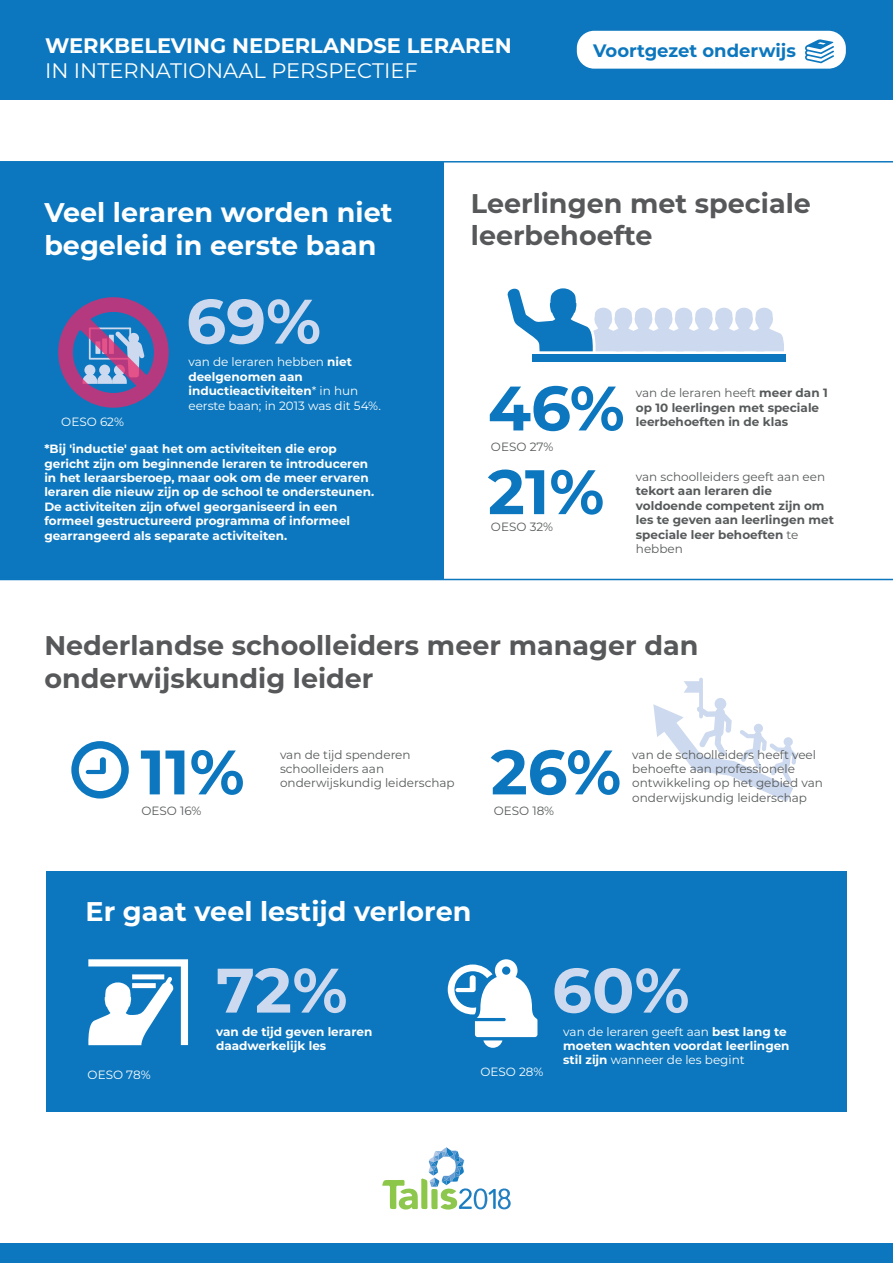
<style>
.page{position:relative;width:893px;height:1263px;background:#fff}
.page>*{position:absolute;margin:0;border:0;box-sizing:border-box;transform-origin:0 0}
.t1{font:700 62.7px "Montserrat";color:#0c77be}
.t2{font:700 62.7px "Montserrat";color:#ccd9ee}
.t3{font:700 27px/32.4px "Montserrat";color:#57585a}
.t4{font:700 27px/32.4px "Montserrat";color:#fff}
.t5{font:700 21px "Montserrat";color:#fff}
.t6{font:21px "Montserrat";color:#fff}
.t7{font:700 18px "Montserrat";color:#0c77be}
.t8{font:700 12px/14.4px "Montserrat";color:#fff}
.t9{font:12px/14.4px "Montserrat";color:#575a5b}
.t10{font:700 12px/14.4px "Montserrat";color:#575a5b}
.t11{font:12px/14.4px "Montserrat";color:#fff}
.s1{font-weight:700}
.s2{font-weight:400}
</style>
<div class="page">
<svg style="left:382px;top:1147px;width:129px;height:63px"></svg>
<div style="left:0;top:1244px;width:893px;height:19px;background:#0c77be"></div>
<div style="left:46px;top:871px;width:801px;height:241px;background:#0c77be"></div>
<svg style="left:88px;top:959px;width:100px;height:86px"></svg>
<svg style="left:448px;top:959px;width:89px;height:89px"></svg>
<svg style="left:653px;top:678px;width:144px;height:124px"></svg>
<svg style="left:71px;top:741px;width:58px;height:57px"></svg>
<hr style="left:0;top:579px;width:893px;height:1px;background:#0c77be">
<svg style="left:507px;top:288px;width:277px;height:63px"></svg>
<div style="left:532px;top:354px;width:253px;height:7px;background:#0c77be"></div>
<hr style="left:0;top:161px;width:893px;height:2px;background:#0c77be">
<div style="left:0;top:162px;width:444px;height:417px;background:#0c77be"></div>
<svg style="left:58px;top:297px;width:111px;height:111px"></svg>
<div style="left:0;top:0;width:893px;height:99px;background:#0c77be"></div>
<div style="left:576px;top:30px;width:271px;height:39px;background:#fff;border-radius:18px"></div>
<div style="left:575px;top:29px;width:272px;height:41px;border:2px solid #0c77be;border-radius:18px"></div>
<svg style="left:805px;top:39px;width:29px;height:24px"></svg>
<h3 class="t5" style="left:45px;top:30px;width:468px">WERKBELEVING NEDERLANDSE LERAREN</h3>
<h3 class="t6" style="left:45px;top:56px;width:374px">IN INTERNATIONAAL PERSPECTIEF</h3>
<h3 class="t7" style="left:593px;top:37px;width:204px">Voortgezet onderwijs</h3>
<h2 class="t4" style="left:44px;top:195px;width:350px">Veel leraren worden niet begeleid in eerste baan</h2>
<p class="t11" style="left:61px;top:415px;width:64px">OESO 62%</p>
<h1 class="t2" style="left:186px;top:276px;width:136px">69%</h1>
<p class="t11" style="left:188px;top:354px;width:194px">van de leraren hebben <span class="s1">niet deelgenomen aan inductieactiviteiten</span>* in hun eerste baan; in 2013 was dit 54%.</p>
<p class="t8" style="left:44px;top:441px;width:331px">*Bij 'inductie' gaat het om activiteiten die erop gericht zijn om beginnende leraren te introduceren in het leraarsberoep, maar ook om de meer ervaren leraren die nieuw zijn op de school te ondersteunen.<br>De activiteiten zijn ofwel georganiseerd in een formeel gestructureerd programma of informeel gearrangeerd als separate activiteiten.</p>
<h2 class="t3" style="left:471px;top:186px;width:341px">Leerlingen met speciale leerbehoefte</h2>
<h1 class="t1" style="left:488px;top:363px;width:138px">46%</h1>
<p class="t10" style="left:636px;top:385px;width:193px"><span class="s2">van de leraren heeft</span> meer dan 1 op 10 leerlingen met speciale leerbehoeften in de klas</p>
<p class="t9" style="left:491px;top:439px;width:64px">OESO 27%</p>
<h1 class="t1" style="left:488px;top:447px;width:118px">21%</h1>
<p class="t9" style="left:636px;top:469px;width:191px">van schoolleiders geeft aan een</p>
<p class="t10" style="left:636px;top:483px;width:200px">tekort aan leraren die voldoende competent zijn om les te geven aan leerlingen met speciale leer behoeften <span class="s2">te hebben</span></p>
<p class="t9" style="left:491px;top:519px;width:64px">OESO 32%</p>
<h2 class="t3" style="left:44px;top:628px;width:655px">Nederlandse schoolleiders meer manager dan onderwijskundig leider</h2>
<p class="t9" style="left:280px;top:747px;width:176px">van de tijd spenderen schoolleiders aan onderwijskundig leiderschap</p>
<p class="t9" style="left:632px;top:747px;width:192px">van de schoolleiders heeft veel behoefte aan professionele ontwikkeling op het gebied van onderwijskundig leiderschap</p>
<h1 class="t1" style="left:140px;top:727px;width:106px">11%</h1>
<h1 class="t1" style="left:491px;top:727px;width:132px">26%</h1>
<p class="t9" style="left:141px;top:803px;width:62px">OESO 16%</p>
<p class="t9" style="left:494px;top:803px;width:62px">OESO 18%</p>
<h2 class="t4" style="left:86px;top:894px;width:387px">Er gaat veel lestijd verloren</h2>
<h1 class="t2" style="left:216px;top:945px;width:133px">72%</h1>
<p class="t8" style="left:216px;top:1038px;width:112px">daadwerkelijk les</p>
<p class="t8" style="left:216px;top:1023px;width:158px">van de tijd geven leraren</p>
<p class="t11" style="left:88px;top:1067px;width:65px">OESO 78%</p>
<p class="t11" style="left:480px;top:1064px;width:64px">OESO 28%</p>
<h1 class="t2" style="left:552px;top:945px;width:139px">60%</h1>
<p class="t8" style="left:563px;top:1023px;width:228px"><span class="s2">van de leraren geeft aan</span> best lang te moeten wachten voordat leerlingen stil zijn <span class="s2">wanneer de les begint</span></p>
</div>
